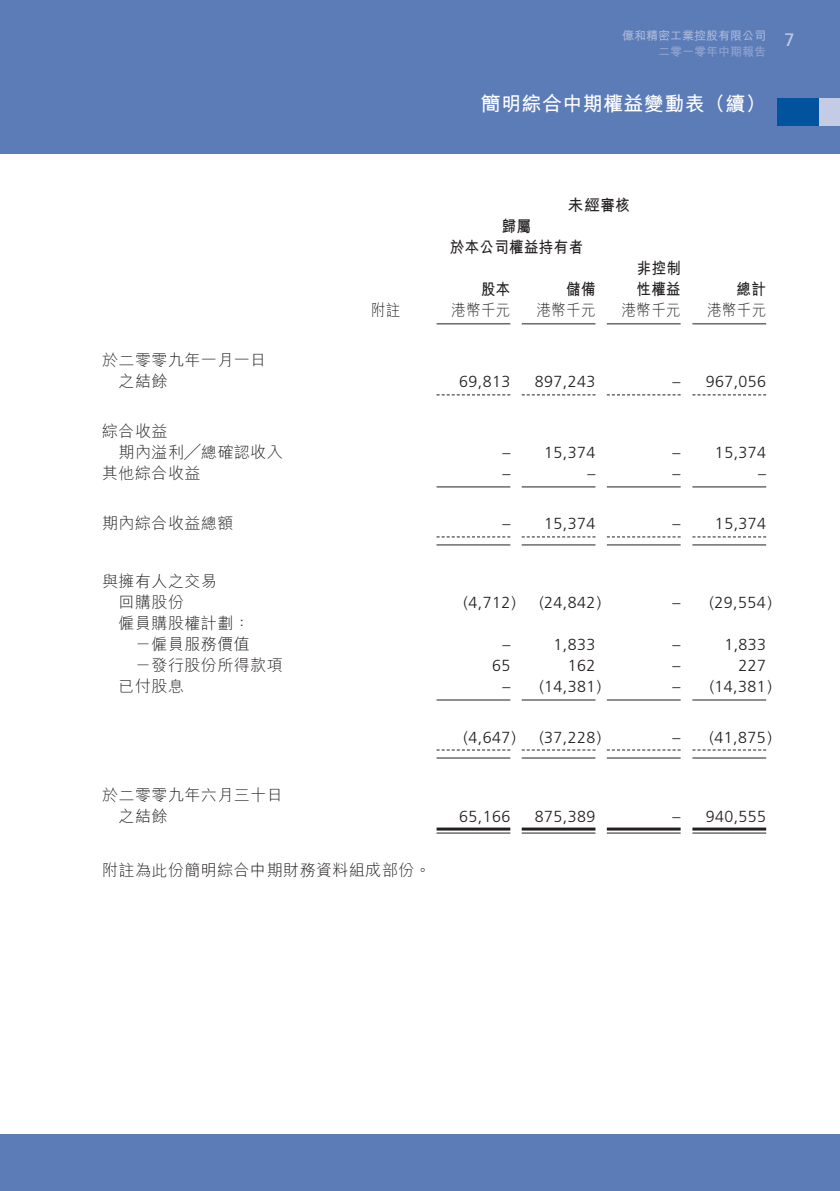
<style>
.page{position:relative;width:840px;height:1191px;background:#fff}
.page>*{position:absolute;margin:0;border:0;box-sizing:border-box;transform-origin:0 0}
.t1{font:20px "M Hei HK Bold E Ten B5 H";letter-spacing:.02em;color:#fff}
.t2{font:300 16px "Frutiger LT Std";letter-spacing:.03em;color:#231f20}
.t3{font:16px/21px "M Hei HK Light E Ten B5 H";letter-spacing:.03em;color:#231f20}
.t4{font:16px/21px "M Hei HK Bold E Ten B5 H";letter-spacing:.03em;color:#231f20;text-align:center;scale:.9 1}
.t5{font:16px "M Hei HK Light E Ten B5 H";letter-spacing:.03em;color:#231f20;scale:.9 1}
.t6{font:16px "M Hei HK Bold E Ten B5 H";letter-spacing:.03em;color:#231f20}
.t7{font:12px/16px "M Hei HK Bold E Ten B5 H";color:#abb8da}
.s1{font-family:"Frutiger LT Std";font-size:18px;color:#c3cbe5}
.s2{color:#92a4d0}
</style>
<div class="page">
<div style="left:0;top:0;width:839px;height:154px;background:#5c7cb8"></div>
<div style="left:777px;top:99px;width:62px;height:27px;background:#01539e"></div>
<div style="left:818px;top:99px;width:21px;height:27px;background:#c3cbe5"></div>
<div style="left:0;top:1134px;width:839px;height:57px;background:#5c7cb8"></div>
<hr style="left:436px;top:323px;width:74px;height:1px;background:#231f20">
<hr style="left:521px;top:323px;width:74px;height:1px;background:#231f20">
<hr style="left:606px;top:323px;width:74px;height:1px;background:#231f20">
<hr style="left:692px;top:323px;width:73px;height:1px;background:#231f20">
<svg style="left:436px;top:394px;width:74px;height:1px"></svg>
<svg style="left:521px;top:394px;width:74px;height:1px"></svg>
<svg style="left:606px;top:394px;width:74px;height:1px"></svg>
<svg style="left:692px;top:394px;width:73px;height:1px"></svg>
<hr style="left:436px;top:486px;width:74px;height:1px;background:#231f20">
<hr style="left:521px;top:486px;width:74px;height:1px;background:#231f20">
<hr style="left:606px;top:486px;width:74px;height:1px;background:#231f20">
<hr style="left:692px;top:486px;width:73px;height:1px;background:#231f20">
<svg style="left:436px;top:536px;width:74px;height:1px"></svg>
<svg style="left:521px;top:536px;width:74px;height:1px"></svg>
<svg style="left:606px;top:536px;width:74px;height:1px"></svg>
<svg style="left:692px;top:536px;width:73px;height:1px"></svg>
<hr style="left:436px;top:544px;width:74px;height:1px;background:#231f20">
<hr style="left:521px;top:544px;width:74px;height:1px;background:#231f20">
<hr style="left:606px;top:544px;width:74px;height:1px;background:#231f20">
<hr style="left:692px;top:544px;width:73px;height:1px;background:#231f20">
<hr style="left:436px;top:699px;width:74px;height:1px;background:#231f20">
<hr style="left:521px;top:699px;width:74px;height:1px;background:#231f20">
<hr style="left:606px;top:699px;width:74px;height:1px;background:#231f20">
<hr style="left:692px;top:699px;width:73px;height:1px;background:#231f20">
<svg style="left:436px;top:749px;width:74px;height:1px"></svg>
<svg style="left:521px;top:749px;width:74px;height:1px"></svg>
<svg style="left:606px;top:749px;width:74px;height:1px"></svg>
<svg style="left:692px;top:749px;width:73px;height:1px"></svg>
<hr style="left:436px;top:757px;width:74px;height:1px;background:#231f20">
<hr style="left:521px;top:757px;width:74px;height:1px;background:#231f20">
<hr style="left:606px;top:757px;width:74px;height:1px;background:#231f20">
<hr style="left:692px;top:757px;width:73px;height:1px;background:#231f20">
<hr style="left:436px;top:827px;width:74px;height:3px;background:#231f20">
<hr style="left:436px;top:832px;width:74px;height:1px;background:#231f20">
<hr style="left:521px;top:827px;width:74px;height:3px;background:#231f20">
<hr style="left:521px;top:832px;width:74px;height:1px;background:#231f20">
<hr style="left:606px;top:827px;width:74px;height:3px;background:#231f20">
<hr style="left:606px;top:832px;width:74px;height:1px;background:#231f20">
<hr style="left:692px;top:827px;width:73px;height:3px;background:#231f20">
<hr style="left:692px;top:832px;width:73px;height:1px;background:#231f20">
<p class="t7" style="left:657px;top:29px;width:138px;text-indent:-36px">億和精密工業控股有限公司 <span class="s1">7</span><span class="s2">二零一零年中期報告</span></p>
<p class="t1" style="left:480px;top:95px;width:286px">簡明綜合中期權益變動表（續）</p>
<p class="t6" style="left:567px;top:199px;width:64px">未經審核</p>
<p class="t4" style="left:449px;top:218px;width:149px">歸屬<br>於本公司權益持有者</p>
<p class="t4" style="left:636px;top:260px;width:50px">非控制</p>
<p class="t4" style="left:481px;top:281px;width:34px">股本</p>
<p class="t4" style="left:566px;top:281px;width:34px">儲備</p>
<p class="t4" style="left:636px;top:281px;width:50px">性權益</p>
<p class="t4" style="left:736px;top:281px;width:34px">總計</p>
<p class="t3" style="left:118px;top:352px;width:149px;text-indent:-16px">於二零零九年一月一日之結餘</p>
<p class="t3" style="left:118px;top:423px;width:166px;text-indent:-16px">綜合收益<br>期內溢利╱總確認收入</p>
<p class="t5" style="left:371px;top:304px;width:34px">附註</p>
<p class="t5" style="left:451px;top:304px;width:67px">港幣千元</p>
<p class="t5" style="left:536px;top:304px;width:67px">港幣千元</p>
<p class="t5" style="left:621px;top:304px;width:67px">港幣千元</p>
<p class="t5" style="left:707px;top:304px;width:67px">港幣千元</p>
<p class="t2" style="left:459px;top:376px;width:53px">69,813</p>
<p class="t2" style="left:534px;top:376px;width:62px">897,243</p>
<p class="t2" style="left:672px;top:376px;width:95px">– 967,056</p>
<p class="t2" style="left:502px;top:447px;width:95px">– 15,374</p>
<p class="t2" style="left:672px;top:447px;width:95px">– 15,374</p>
<p class="t3" style="left:102px;top:465px;width:100px">其他綜合收益</p>
<p class="t2" style="left:502px;top:468px;width:9px">–</p>
<p class="t2" style="left:587px;top:468px;width:9px">–</p>
<p class="t2" style="left:672px;top:468px;width:9px">–</p>
<p class="t2" style="left:757px;top:468px;width:9px">–</p>
<p class="t3" style="left:102px;top:515px;width:133px">期內綜合收益總額</p>
<p class="t2" style="left:502px;top:518px;width:95px">– 15,374</p>
<p class="t2" style="left:672px;top:518px;width:95px">– 15,374</p>
<p class="t3" style="left:118px;top:573px;width:100px;text-indent:-16px">與擁有人之交易回購股份</p>
<p class="t3" style="left:118px;top:615px;width:133px;text-align:right">僱員購股權計劃：－僱員服務價值</p>
<p class="t2" style="left:463px;top:597px;width:54px">(4,712 )</p>
<p class="t2" style="left:539px;top:597px;width:63px">(24,842 )</p>
<p class="t2" style="left:672px;top:597px;width:101px">– (29,554 )</p>
<p class="t2" style="left:502px;top:639px;width:9px">–</p>
<p class="t2" style="left:553px;top:639px;width:43px">1,833</p>
<p class="t2" style="left:672px;top:639px;width:9px">–</p>
<p class="t2" style="left:724px;top:639px;width:43px">1,833</p>
<p class="t3" style="left:135px;top:657px;width:149px">－發行股份所得款項</p>
<p class="t2" style="left:492px;top:660px;width:20px">65</p>
<p class="t2" style="left:567px;top:660px;width:29px">162</p>
<p class="t2" style="left:672px;top:660px;width:9px">–</p>
<p class="t2" style="left:738px;top:660px;width:29px">227</p>
<p class="t3" style="left:118px;top:678px;width:67px">已付股息</p>
<p class="t2" style="left:502px;top:681px;width:100px">– (14,381 )</p>
<p class="t2" style="left:672px;top:681px;width:101px">– (14,381 )</p>
<p class="t2" style="left:463px;top:731px;width:54px">(4,647 )</p>
<p class="t2" style="left:539px;top:731px;width:63px">(37,228 )</p>
<p class="t2" style="left:672px;top:731px;width:101px">– (41,875 )</p>
<p class="t3" style="left:118px;top:786px;width:166px;text-indent:-16px">於二零零九年六月三十日之結餘</p>
<p class="t3" style="left:102px;top:861px;width:330px">附註為此份簡明綜合中期財務資料組成部份。</p>
<p class="t2" style="left:459px;top:810px;width:53px">65,166</p>
<p class="t2" style="left:534px;top:810px;width:62px">875,389</p>
<p class="t2" style="left:672px;top:810px;width:95px">– 940,555</p>
</div>
